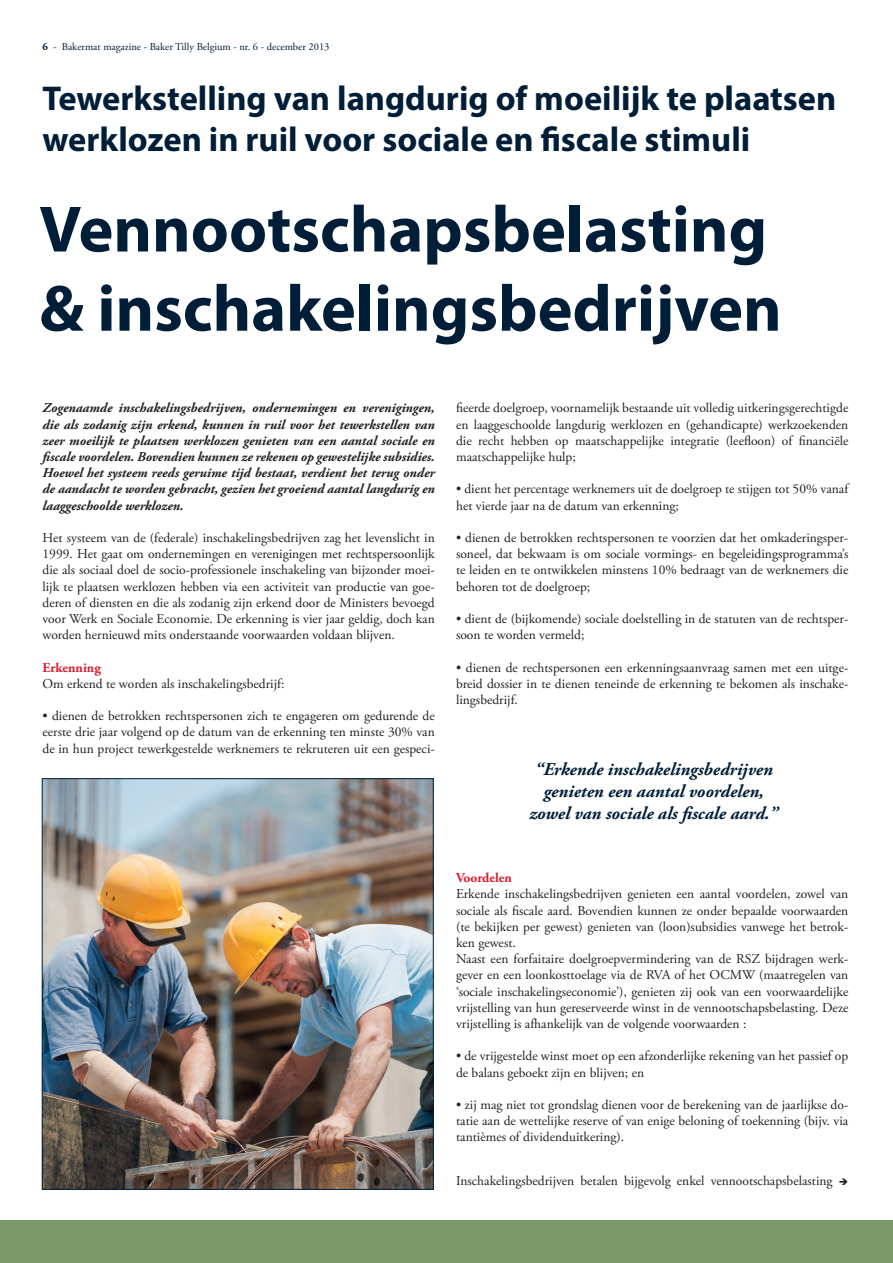
<style>
.page{position:relative;width:893px;height:1263px;background:#fff}
.page>*{position:absolute;margin:0;border:0;box-sizing:border-box;transform-origin:0 0}
.t1{font:700 66px/79.2px "Myriad Pro";color:#001e37}
.t2{font:700 34.5px/41.4px "Myriad Pro";color:#001e37}
.t3{font:italic 700 18px/21.6px "Adobe Garamond Pro";color:#001e37;text-align:center}
.t4{font:13.5px/16.2px "Adobe Garamond Pro";color:#231f20;text-align:justify}
.t5{font:italic 700 13.5px/16.2px "Adobe Garamond Pro";color:#231f20;text-align:justify}
.t6{font:700 13.5px "Adobe Garamond Pro";color:#db1e30}
.t7{font:10.5px "Adobe Garamond Pro";color:#001e37}
.s1{font-weight:700}
</style>
<div class="page">
<div style="left:0;top:1220px;width:893px;height:43px;background:#7a9969"></div>
<img style="left:44px;top:780px;width:388px;height:408px">
<p class="t7" style="left:43px;top:41px;width:288px"><span class="s1">6</span> - Bakermat magazine - Baker Tilly Belgium - nr. 6 - december 2013</p>
<h2 class="t2" style="left:43px;top:76px;width:795px">Tewerkstelling van langdurig of moeilijk te plaatsen werklozen in ruil voor sociale en fiscale stimuli</h2>
<h1 class="t1" style="left:39px;top:187px;width:744px">Vennootschapsbelasting &amp; inschakelingsbedrijven</h1>
<p class="t5" style="left:43px;top:400px;width:394px">Zogenaamde inschakelingsbedrijven, ondernemingen en verenigingen, die als zodanig zijn erkend, kunnen in ruil voor het tewerkstellen van zeer moeilijk te plaatsen werklozen genieten van een aantal sociale en fiscale voordelen. Bovendien kunnen ze rekenen op gewestelijke subsidies.<br>Hoewel het systeem reeds geruime tijd bestaat, verdient het terug onder de aandacht te worden gebracht, gezien het groeiend aantal langdurig en laaggeschoolde werklozen.</p>
<p class="t4" style="left:43px;top:530px;width:394px">Het systeem van de (federale) inschakelingsbedrijven zag het levenslicht in 1999. Het gaat om ondernemingen en verenigingen met rechtspersoonlijk die als sociaal doel de socio-professionele inschakeling van bijzonder moei&shy;lijk te plaatsen werklozen hebben via een activiteit van productie van goe&shy;deren of diensten en die als zodanig zijn erkend door de Ministers bevoegd voor Werk en Sociale Economie. De erkenning is vier jaar geldig, doch kan worden hernieuwd mits onderstaande voorwaarden voldaan blijven.</p>
<p class="t6" style="left:43px;top:659px;width:60px">Erkenning</p>
<p class="t4" style="left:43px;top:676px;width:243px">Om erkend te worden als inschakelingsbedrijf:</p>
<p class="t4" style="left:43px;top:708px;width:394px">• dienen de betrokken rechtspersonen zich te engageren om gedurende de eerste drie jaar volgend op de datum van de erkenning ten minste 30% van de in hun project tewerkgestelde werknemers te rekruteren uit een gespeci-</p>
<p class="t4" style="left:456px;top:400px;width:394px">fieerde doelgroep, voornamelijk bestaande uit volledig uitkeringsgerechtigde en laaggeschoolde langdurig werklozen en (gehandicapte) werkzoekenden die recht hebben op maatschappelijke integratie (leefloon) of financiële maatschappelijke hulp;</p>
<p class="t4" style="left:456px;top:481px;width:394px">• dient het percentage werknemers uit de doelgroep te stijgen tot 50% vanaf het vierde jaar na de datum van erkenning;</p>
<p class="t4" style="left:456px;top:530px;width:394px">• dienen de betrokken rechtspersonen te voorzien dat het omkaderingsper&shy;soneel, dat bekwaam is om sociale vormings- en begeleidingsprogramma’s te leiden en te ontwikkelen minstens 10% bedraagt van de werknemers die behoren tot de doelgroep;</p>
<p class="t4" style="left:456px;top:611px;width:394px">• dient de (bijkomende) sociale doelstelling in de statuten van de rechtsper&shy;soon te worden vermeld;</p>
<p class="t4" style="left:456px;top:660px;width:394px">• dienen de rechtspersonen een erkenningsaanvraag samen met een uitge&shy;breid dossier in te dienen teneinde de erkenning te bekomen als inschake&shy;lingsbedrijf.</p>
<h3 class="t3" style="left:529px;top:759px;width:250px">“Erkende inschakelingsbedrijven genieten een aantal voordelen, zowel van sociale als fiscale aard.”</h3>
<p class="t6" style="left:456px;top:870px;width:57px">Voordelen</p>
<p class="t4" style="left:456px;top:886px;width:394px;text-align:left">Erkende inschakelingsbedrijven genieten een aantal voordelen, zowel van sociale als fiscale aard. Bovendien kunnen ze onder bepaalde voorwaarden (te bekijken per gewest) genieten van (loon)subsidies vanwege het betrok&shy;ken gewest.<br>Naast een forfaitaire doelgroepvermindering van de RSZ bijdragen werk&shy;gever en een loonkosttoelage via de RVA of het OCMW (maatregelen van ‘sociale inschakelingseconomie’), genieten zij ook van een voorwaardelijke vrijstelling van hun gereserveerde winst in de vennootschapsbelasting. Deze vrijstelling is afhankelijk van de volgende voorwaarden :</p>
<p class="t4" style="left:456px;top:1048px;width:394px">• de vrijgestelde winst moet op een afzonderlijke rekening van het passief op de balans geboekt zijn en blijven; en</p>
<p class="t4" style="left:456px;top:1097px;width:394px">• zij mag niet tot grondslag dienen voor de berekening van de jaarlijkse do&shy;tatie aan de wettelijke reserve of van enige beloning of toekenning (bijv. via tantièmes of dividenduitkering).</p>
<p class="t4" style="left:456px;top:1173px;width:394px">Inschakelingsbedrijven betalen bijgevolg enkel vennootschapsbelasting ➔</p>
</div>
